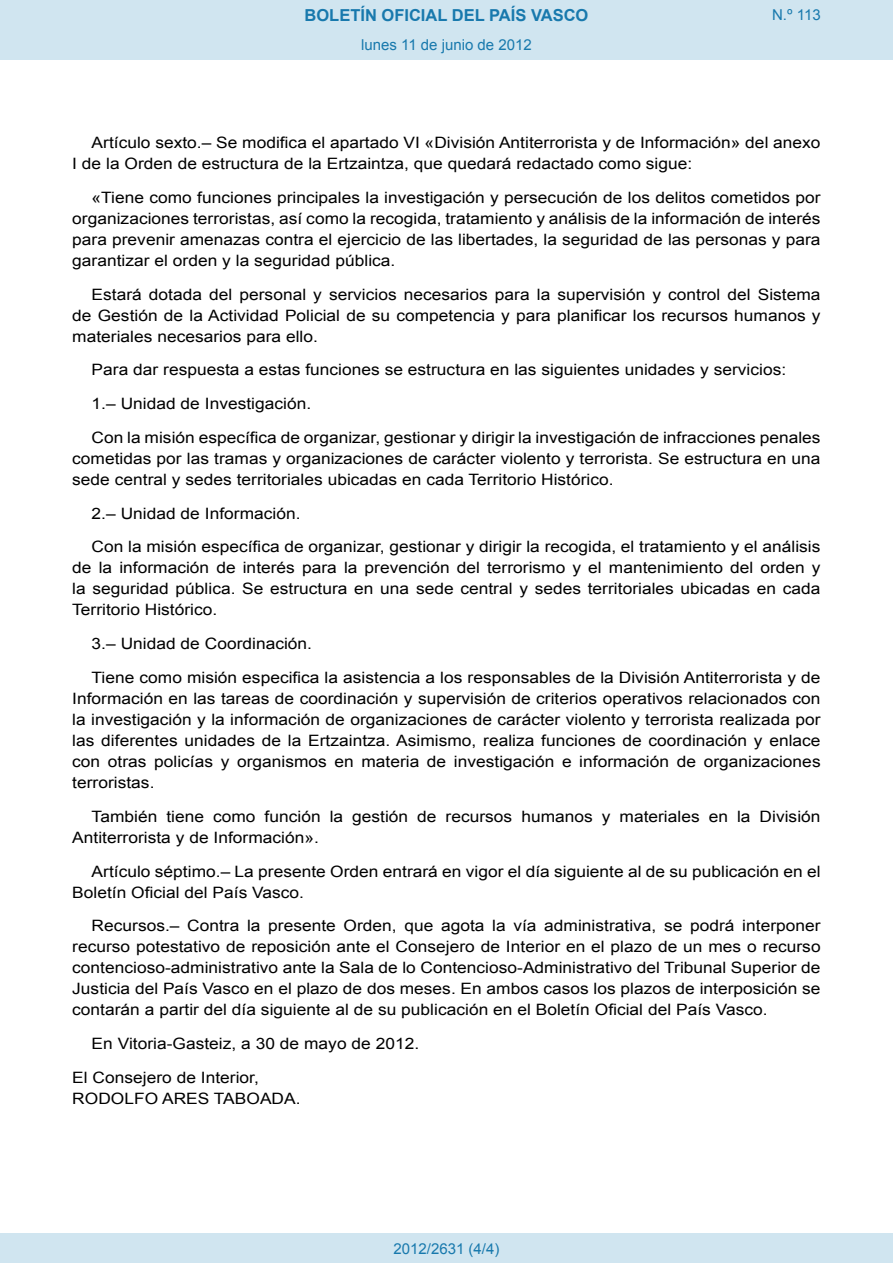
<style>
.page{position:relative;width:893px;height:1263px;background:#fff}
.page>*{position:absolute;margin:0;border:0;box-sizing:border-box;transform-origin:0 0}
.t1{font:700 16.5px "Arial";color:#1879ad}
.BOPVDetalle{font:15.6px/21px "Arial";color:#000;text-align:justify;scale:1.11 1}
.BOPVFirmaLugFec{font:15.6px "Arial";color:#000;scale:1.11 1}
.BOPVFirmaPuesto{font:15.6px "Arial";color:#000;scale:1.11 1}
.BOPVFirmaNombre{font:15.6px "Arial";color:#000;scale:1.11 1}
.Paginacion_Centro{font:15px "Arial";color:#1879ad}
</style>
<div class="page">
<div style="left:0;top:0;width:893px;height:60px;background:#d0e5f0"></div>
<div style="left:0;top:1233px;width:893px;height:30px;background:#d0e5f0"></div>
<p class="t1" style="left:305px;top:4px;width:285px">BOLETÍN OFICIAL DEL PAÍS VASCO</p>
<p class="Paginacion_Centro" style="left:361px;top:35px;width:172px">lunes 11 de junio de 2012</p>
<p class="Paginacion_Centro" style="left:772px;top:5px;width:50px">N.º 113</p>
<p class="BOPVDetalle" style="left:72px;top:132px;width:676px;text-indent:19px">Artículo sexto.– Se modifica el apartado VI «División Antiterrorista y de Información» del anexo<br>I de la Orden de estructura de la Ertzaintza, que quedará redactado como sigue:</p>
<p class="BOPVDetalle" style="left:72px;top:187px;width:676px;text-indent:19px">«Tiene como funciones principales la investigación y persecución de los delitos cometidos por organizaciones terroristas, así como la recogida, tratamiento y análisis de la información de interés para prevenir amenazas contra el ejercicio de las libertades, la seguridad de las personas y para garantizar el orden y la seguridad pública.</p>
<p class="BOPVDetalle" style="left:72px;top:284px;width:676px;text-indent:19px">Estará dotada del personal y servicios necesarios para la supervisión y control del Sistema de Gestión de la Actividad Policial de su competencia y para planificar los recursos humanos y materiales necesarios para ello.</p>
<p class="BOPVDetalle" style="left:92px;top:360px;width:627px">Para dar respuesta a estas funciones se estructura en las siguientes unidades y servicios:</p>
<p class="BOPVDetalle" style="left:92px;top:393px;width:199px">1.– Unidad de Investigación.</p>
<p class="BOPVDetalle" style="left:72px;top:427px;width:676px;text-indent:19px">Con la misión específica de organizar, gestionar y dirigir la investigación de infracciones penales cometidas por las tramas y organizaciones de carácter violento y terrorista. Se estructura en una sede central y sedes territoriales ubicadas en cada Territorio Histórico.</p>
<p class="BOPVDetalle" style="left:92px;top:503px;width:190px">2.– Unidad de Información.</p>
<p class="BOPVDetalle" style="left:72px;top:537px;width:676px;text-indent:19px">Con la misión específica de organizar, gestionar y dirigir la recogida, el tratamiento y el análisis de la información de interés para la prevención del terrorismo y el mantenimiento del orden y la seguridad pública. Se estructura en una sede central y sedes territoriales ubicadas en cada Territorio Histórico.</p>
<p class="BOPVDetalle" style="left:92px;top:633px;width:200px">3.– Unidad de Coordinación.</p>
<p class="BOPVDetalle" style="left:72px;top:667px;width:676px;text-indent:19px">Tiene como misión especifica la asistencia a los responsables de la División Antiterrorista y de Información en las tareas de coordinación y supervisión de criterios operativos relacionados con la investigación y la información de organizaciones de carácter violento y terrorista realizada por las diferentes unidades de la Ertzaintza. Asimismo, realiza funciones de coordinación y enlace con otras policías y organismos en materia de investigación e información de organizaciones terroristas.</p>
<p class="BOPVDetalle" style="left:72px;top:806px;width:676px;text-indent:19px">También tiene como función la gestión de recursos humanos y materiales en la División<br>Antiterrorista y de Información».</p>
<p class="BOPVDetalle" style="left:72px;top:861px;width:676px;text-indent:19px">Artículo séptimo.– La presente Orden entrará en vigor el día siguiente al de su publicación en el<br>Boletín Oficial del País Vasco.</p>
<p class="BOPVDetalle" style="left:72px;top:915px;width:676px;text-indent:19px">Recursos.– Contra la presente Orden, que agota la vía administrativa, se podrá interponer recurso potestativo de reposición ante el Consejero de Interior en el plazo de un mes o recurso contencioso-administrativo ante la Sala de lo Contencioso-Administrativo del Tribunal Superior de Justicia del País Vasco en el plazo de dos meses. En ambos casos los plazos de interposición se contarán a partir del día siguiente al de su publicación en el Boletín Oficial del País Vasco.</p>
<p class="BOPVFirmaLugFec" style="left:92px;top:1033px;width:297px">En Vitoria-Gasteiz, a 30 de mayo de 2012.</p>
<p class="BOPVFirmaPuesto" style="left:72px;top:1067px;width:170px">El Consejero de Interior,</p>
<p class="BOPVFirmaNombre" style="left:72px;top:1088px;width:207px">RODOLFO ARES TABOADA.</p>
<p class="Paginacion_Centro" style="left:393px;top:1238px;width:107px">2012/2631 (4/4)</p>
</div>
